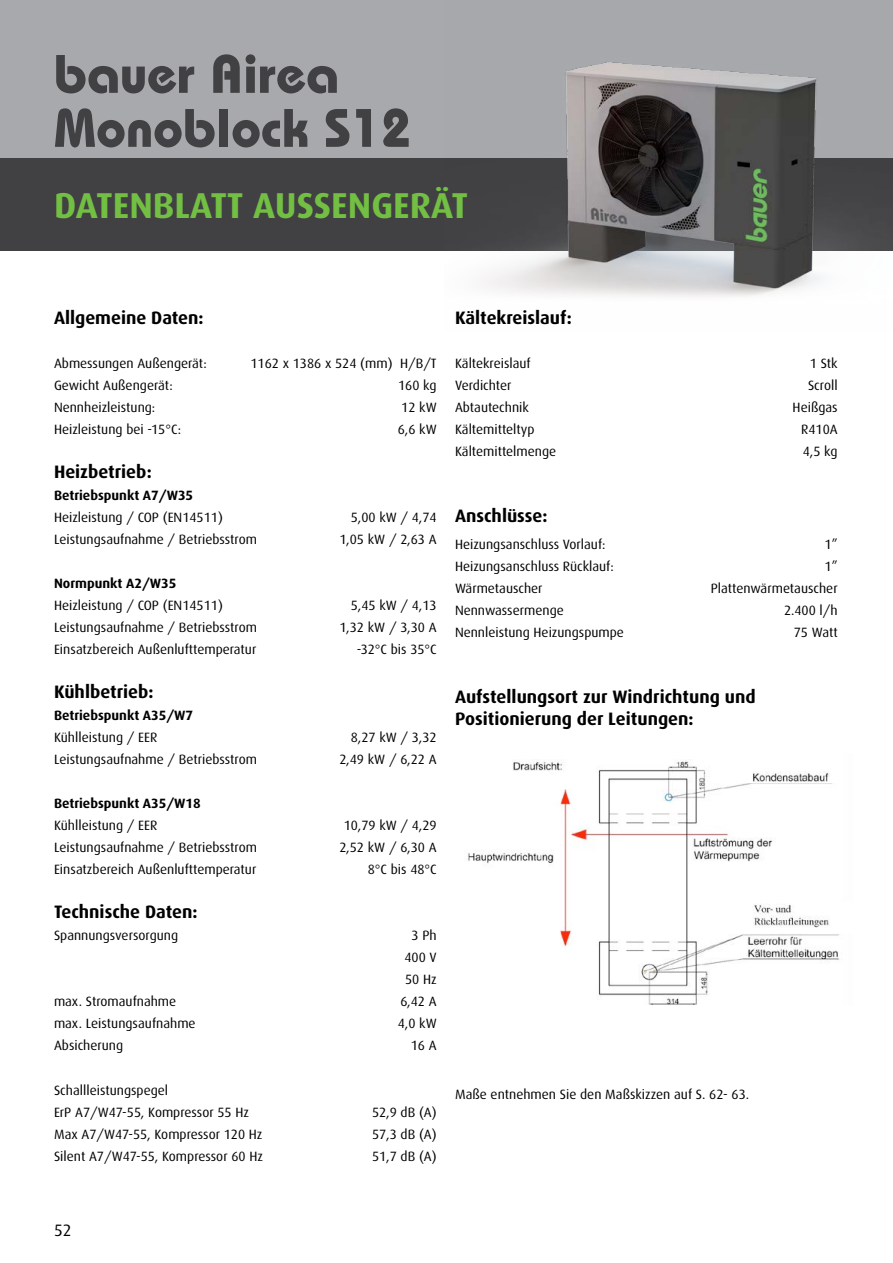
<style>
.page{position:relative;width:893px;height:1263px;background:#fff}
.page>*{position:absolute;margin:0;border:0;box-sizing:border-box;transform-origin:0 0}
.t1{font:700 54px/54px "Bauhaus";color:#414042}
.t2{font:700 36px "Dax";color:#72bf44}
.t3{font:700 18px/22px "Dax";color:#000}
.t4{font:16.5px "Dax";color:#000}
.t5{font:13.5px/22px "Dax";color:#000;text-align:center}
.t6{font:700 13.5px "Dax";color:#000}
</style>
<div class="page">
<div style="left:0;top:157px;width:893px;height:94px;background:#414042"></div>
<div style="left:0;top:0;width:893px;height:157px;background:#a7a9ac"></div>
<img style="left:468px;top:759px;width:372px;height:245px">
<img style="left:444px;top:62px;width:449px;height:235px">
<h1 class="t1" style="left:54px;top:46px;width:359px">bauer Airea<br>Monoblock S12</h1>
<h2 class="t2" style="left:54px;top:185px;width:413px">Datenblatt aussenGERÄT</h2>
<h3 class="t3" style="left:54px;top:307px;width:151px">Allgemeine Daten:</h3>
<p class="t5" style="left:54px;top:353px;width:154px">Abmessungen Außengerät:</p>
<p class="t5" style="left:250px;top:353px;width:188px">1162 x 1386 x 524 (mm) H/B/T</p>
<p class="t5" style="left:54px;top:375px;width:120px">Gewicht Außengerät:</p>
<p class="t5" style="left:398px;top:375px;width:40px">160 kg</p>
<p class="t5" style="left:54px;top:397px;width:103px">Nennheizleistung:</p>
<p class="t5" style="left:401px;top:397px;width:37px">12 kW</p>
<p class="t5" style="left:54px;top:419px;width:129px">Heizleistung bei -15°C:</p>
<p class="t5" style="left:398px;top:419px;width:40px">6,6 kW</p>
<h3 class="t3" style="left:54px;top:461px;width:99px">Heizbetrieb:</h3>
<p class="t6" style="left:54px;top:488px;width:141px">Betriebspunkt A7/W35</p>
<p class="t5" style="left:54px;top:507px;width:170px">Heizleistung / COP (EN14511)</p>
<p class="t5" style="left:351px;top:507px;width:87px">5,00 kW / 4,74</p>
<p class="t5" style="left:54px;top:529px;width:205px">Leistungsaufnahme / Betriebsstrom</p>
<p class="t5" style="left:339px;top:529px;width:99px">1,05 kW / 2,63 A</p>
<p class="t6" style="left:54px;top:576px;width:124px">Normpunkt A2/W35</p>
<p class="t5" style="left:54px;top:595px;width:170px">Heizleistung / COP (EN14511)</p>
<p class="t5" style="left:351px;top:595px;width:87px">5,45 kW / 4,13</p>
<p class="t5" style="left:54px;top:617px;width:205px">Leistungsaufnahme / Betriebsstrom</p>
<p class="t5" style="left:339px;top:617px;width:99px">1,32 kW / 3,30 A</p>
<p class="t5" style="left:54px;top:639px;width:204px">Einsatzbereich Außenlufttemperatur</p>
<p class="t5" style="left:357px;top:639px;width:81px">-32°C bis 35°C</p>
<h3 class="t3" style="left:54px;top:681px;width:101px">Kühlbetrieb:</h3>
<p class="t6" style="left:54px;top:708px;width:141px">Betriebspunkt A35/W7</p>
<p class="t5" style="left:54px;top:727px;width:105px">Kühlleistung / EER</p>
<p class="t5" style="left:351px;top:727px;width:87px">8,27 kW / 3,32</p>
<p class="t5" style="left:54px;top:749px;width:205px">Leistungsaufnahme / Betriebsstrom</p>
<p class="t5" style="left:339px;top:749px;width:99px">2,49 kW / 6,22 A</p>
<p class="t6" style="left:54px;top:796px;width:148px">Betriebspunkt A35/W18</p>
<p class="t5" style="left:54px;top:815px;width:105px">Kühlleistung / EER</p>
<p class="t5" style="left:344px;top:815px;width:94px">10,79 kW / 4,29</p>
<p class="t5" style="left:54px;top:837px;width:205px">Leistungsaufnahme / Betriebsstrom</p>
<p class="t5" style="left:339px;top:837px;width:99px">2,52 kW / 6,30 A</p>
<p class="t5" style="left:54px;top:859px;width:204px">Einsatzbereich Außenlufttemperatur</p>
<p class="t5" style="left:368px;top:859px;width:70px">8°C bis 48°C</p>
<h3 class="t3" style="left:54px;top:901px;width:145px">Technische Daten:</h3>
<p class="t5" style="left:54px;top:925px;width:126px">Spannungsversorgung</p>
<p class="t5" style="left:404px;top:925px;width:34px">3 Ph<br>400 V<br>50 Hz</p>
<p class="t5" style="left:54px;top:991px;width:124px">max. Stromaufnahme</p>
<p class="t5" style="left:400px;top:991px;width:38px">6,42 A</p>
<p class="t5" style="left:54px;top:1013px;width:143px">max. Leistungsaufnahme</p>
<p class="t5" style="left:398px;top:1013px;width:40px">4,0 kW</p>
<p class="t5" style="left:54px;top:1035px;width:71px">Absicherung</p>
<p class="t5" style="left:411px;top:1035px;width:27px">16 A</p>
<p class="t5" style="left:54px;top:1079px;width:197px;text-align:left">Schallleistungspegel<br>ErP A7/W47-55, Kompressor 55 Hz</p>
<p class="t5" style="left:372px;top:1101px;width:66px">52,9 dB (A)</p>
<p class="t5" style="left:54px;top:1123px;width:210px">Max A7/W47-55, Kompressor 120 Hz</p>
<p class="t5" style="left:372px;top:1123px;width:66px">57,3 dB (A)</p>
<p class="t5" style="left:54px;top:1145px;width:211px">Silent A7/W47-55, Kompressor 60 Hz</p>
<p class="t5" style="left:372px;top:1145px;width:66px">51,7 dB (A)</p>
<h3 class="t3" style="left:455px;top:307px;width:118px">Kältekreislauf:</h3>
<p class="t5" style="left:455px;top:353px;width:77px">Kältekreislauf</p>
<p class="t5" style="left:810px;top:353px;width:29px">1 Stk</p>
<p class="t5" style="left:455px;top:375px;width:58px">Verdichter</p>
<p class="t5" style="left:808px;top:375px;width:31px">Scroll</p>
<p class="t5" style="left:455px;top:397px;width:75px">Abtautechnik</p>
<p class="t5" style="left:793px;top:397px;width:47px">Heißgas</p>
<p class="t5" style="left:455px;top:419px;width:81px">Kältemitteltyp</p>
<p class="t5" style="left:801px;top:419px;width:38px">R410A</p>
<p class="t5" style="left:455px;top:441px;width:103px">Kältemittelmenge</p>
<p class="t5" style="left:803px;top:441px;width:36px">4,5 kg</p>
<h3 class="t3" style="left:455px;top:505px;width:94px">Anschlüsse:</h3>
<p class="t5" style="left:455px;top:533px;width:152px">Heizungsanschluss Vorlauf:</p>
<p class="t5" style="left:825px;top:533px;width:15px">1”</p>
<p class="t5" style="left:455px;top:555px;width:160px">Heizungsanschluss Rücklauf:</p>
<p class="t5" style="left:825px;top:555px;width:15px">1”</p>
<p class="t5" style="left:455px;top:577px;width:89px">Wärmetauscher</p>
<p class="t5" style="left:711px;top:577px;width:128px">Plattenwärmetauscher</p>
<p class="t5" style="left:455px;top:599px;width:110px">Nennwassermenge</p>
<p class="t5" style="left:784px;top:599px;width:55px">2.400 l/h</p>
<p class="t5" style="left:455px;top:621px;width:170px">Nennleistung Heizungspumpe</p>
<p class="t5" style="left:794px;top:621px;width:45px">75 Watt</p>
<h3 class="t3" style="left:455px;top:685px;width:302px">Aufstellungsort zur Windrichtung und<br>Positionierung der Leitungen:</h3>
<p class="t5" style="left:455px;top:1083px;width:296px">Maße entnehmen Sie den Maßskizzen auf S. 62- 63.</p>
<p class="t4" style="left:54px;top:1221px;width:19px">52</p>
</div>
